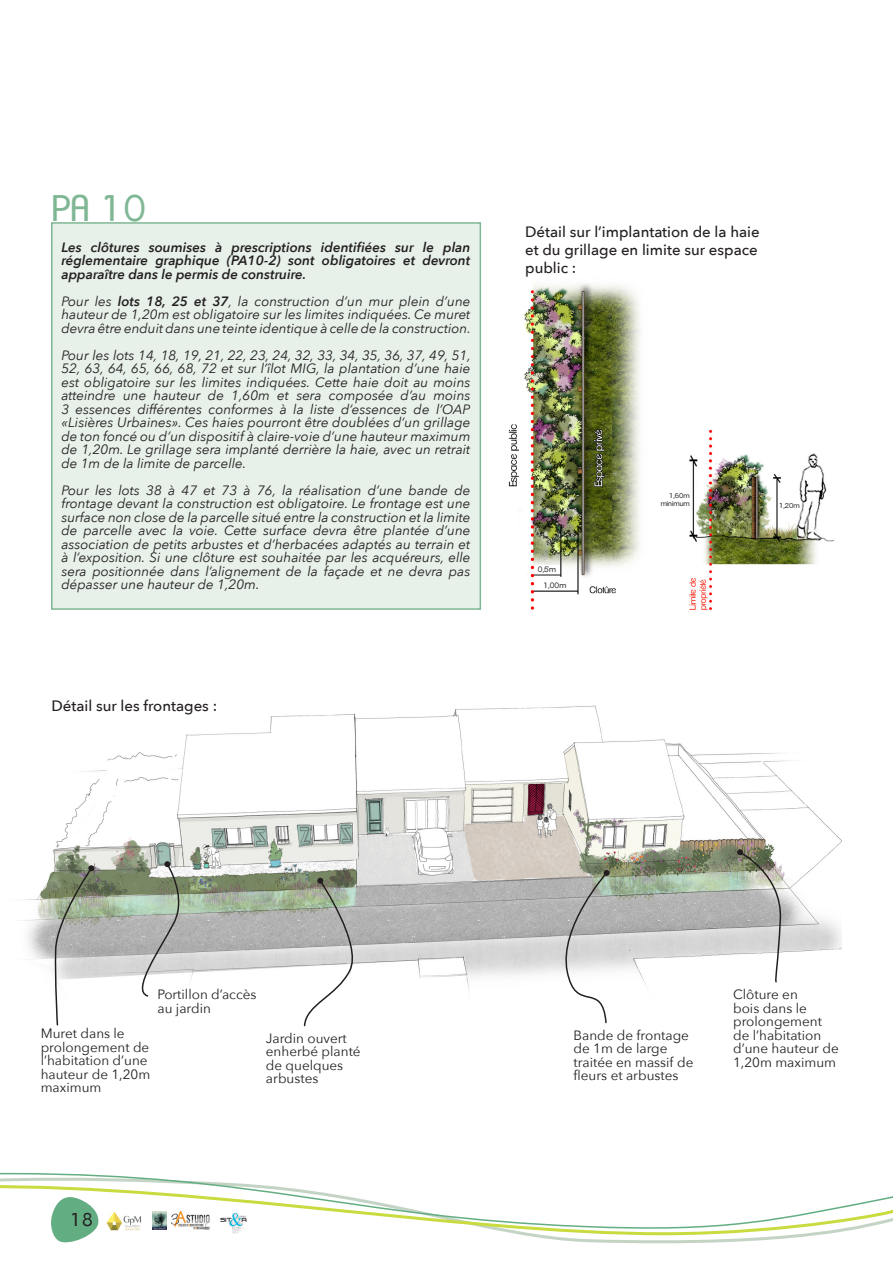
<style>
.page{position:relative;width:893px;height:1263px;background:#fff}
.page>*{position:absolute;margin:0;border:0;box-sizing:border-box;transform-origin:0 0}
.t1{font:36px "Clemente P Dag";color:#7fb794}
.t2{font:18px "Clemente P Dag";color:#231f20}
.t3{font:500 15px/18px "Avenir Next";color:#231f20}
.t4{font:italic 13.5px/13.5px "Avenir Next";color:#231f20;text-align:justify}
.t5{font:13.5px/13.5px "Avenir Next";color:#231f20}
.t6{font:italic 600 13.5px/13.5px "Avenir Next";color:#231f20;text-align:justify}
.t7{font:7.5px "Clemente P Dag";color:#231f20}
.t8{font:6.9px "Clemente P Dag";color:#231f20}
.s1{font-weight:600}
</style>
<div class="page">
<svg style="left:55px;top:1237px;width:744px;height:7px"></svg>
<svg style="left:52px;top:1232px;width:786px;height:5px"></svg>
<svg style="left:0;top:1172px;width:893px;height:60px"></svg>
<img style="left:22px;top:705px;width:820px;height:284px">
<div style="left:51px;top:222px;width:430px;height:388px;background:#e7f0e9;border:2px solid #7fb794"></div>
<img style="left:508px;top:283px;width:132px;height:327px">
<div style="left:546px;top:581px;width:25px;height:8px;background:#fff"></div>
<div style="left:535px;top:566px;width:24px;height:7px;background:#fff"></div>
<img style="left:689px;top:431px;width:146px;height:180px">
<div style="left:670px;top:499px;width:21px;height:13px;background:#fff"></div>
<div style="left:779px;top:502px;width:22px;height:8px;background:#fff"></div>
<svg style="left:55px;top:865px;width:39px;height:161px"></svg>
<svg style="left:131px;top:861px;width:57px;height:136px"></svg>
<svg style="left:303px;top:878px;width:60px;height:149px"></svg>
<svg style="left:559px;top:870px;width:51px;height:154px"></svg>
<svg style="left:737px;top:849px;width:45px;height:135px"></svg>
<p class="t1" style="left:51px;top:187px;width:96px">PA 10</p>
<p class="t6" style="left:61px;top:240px;width:411px">Les clôtures soumises à prescriptions identifiées sur le plan réglementaire graphique (PA10-2) sont obligatoires et devront apparaître dans le permis de construire.</p>
<p class="t4" style="left:61px;top:294px;width:411px">Pour les <span class="s1">lots 18, 25 et 37</span>, la construction d’un mur plein d’une hauteur de 1,20m est obligatoire sur les limites indiquées. Ce muret devra être enduit dans une teinte identique à celle de la construction.</p>
<p class="t4" style="left:61px;top:348px;width:411px">Pour les lots 14, 18, 19, 21, 22, 23, 24, 32, 33, 34, 35, 36, 37, 49, 51, 52, 63, 64, 65, 66, 68, 72 et sur l’îlot MIG, la plantation d’une haie est obligatoire sur les limites indiquées. Cette haie doit au moins atteindre une hauteur de 1,60m et sera composée d’au moins 3 essences différentes conformes à la liste d’essences de l’OAP «Lisières Urbaines». Ces haies pourront être doublées d’un grillage de ton foncé ou d’un dispositif à claire-voie d’une hauteur maximum de 1,20m. Le grillage sera implanté derrière la haie, avec un retrait de 1m de la limite de parcelle.</p>
<p class="t4" style="left:61px;top:483px;width:411px">Pour les lots 38 à 47 et 73 à 76, la réalisation d’une bande de frontage devant la construction est obligatoire. Le frontage est une surface non close de la parcelle situé entre la construction et la limite de parcelle avec la voie. Cette surface devra être plantée d’une association de petits arbustes et d’herbacées adaptés au terrain et à l’exposition. Si une clôture est souhaitée par les acquéreurs, elle sera positionnée dans l’alignement de la façade et ne devra pas dépasser une hauteur de 1,20m.</p>
<p class="t3" style="left:51px;top:696px;width:167px">Détail sur les frontages :</p>
<p class="t3" style="left:525px;top:222px;width:236px">Détail sur l’implantation de la haie et du grillage en limite sur espace public :</p>
<p class="t7" style="left:538px;top:565px;width:19px">0,5m</p>
<p class="t7" style="left:543px;top:581px;width:24px">1,00m</p>
<p class="t8" style="left:669px;top:491px;width:22px">1,60m</p>
<p class="t8" style="left:661px;top:500px;width:31px">minimum</p>
<p class="t8" style="left:779px;top:501px;width:22px">1,20m</p>
<p class="t5" style="left:41px;top:1026px;width:111px">Muret dans le prolongement de l’habitation d’une hauteur de 1,20m maximum</p>
<p class="t5" style="left:158px;top:987px;width:100px">Portillon d’accès au jardin</p>
<p class="t5" style="left:266px;top:1031px;width:96px">Jardin ouvert enherbé planté de quelques arbustes</p>
<p class="t5" style="left:573px;top:1028px;width:122px">Bande de frontage de 1m de large traitée en massif de fleurs et arbustes</p>
<p class="t5" style="left:733px;top:987px;width:107px">Clôture en<br>bois dans le prolongement de l’habitation d’une hauteur de<br>1,20m maximum</p>
<h2 class="t2" style="left:70px;top:1209px;width:24px">18</h2>
</div>
